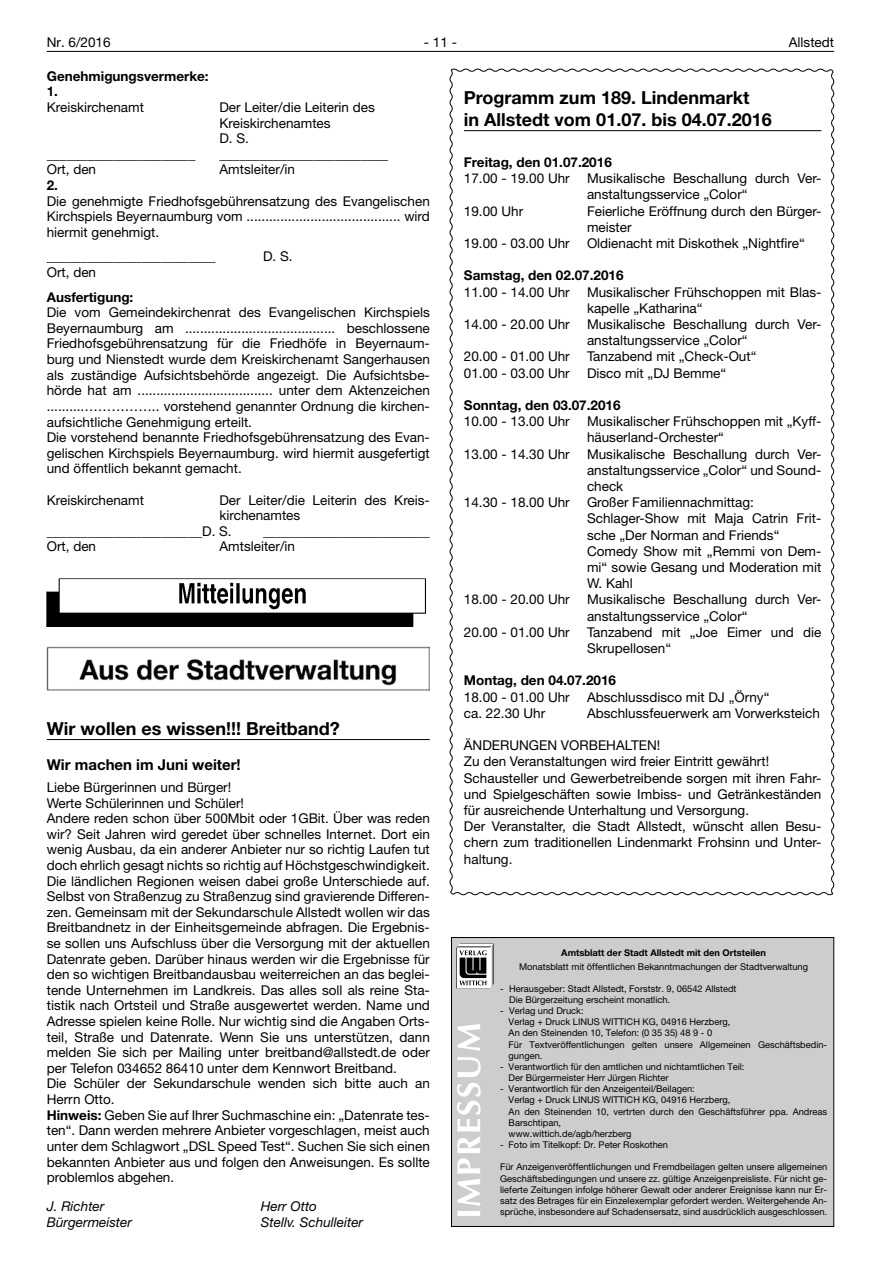
<style>
.page{position:relative;width:881px;height:1263px;background:#fff}
.page>*{position:absolute;margin:0;border:0;box-sizing:border-box;transform-origin:0 0}
.t1{font:700 33px "Optima LT";letter-spacing:.05em;color:#fff}
.t2{font:700 18px/21.6px "Helvetica Neue LT";color:#000}
.t3{font:700 15px "Helvetica Neue LT";color:#000}
.t4{font:13.5px/15.6px "Helvetica Neue LT";color:#000}
.t5{font:700 13.5px/15.6px "Helvetica Neue LT";color:#000}
.t6{font:italic 13.5px "Helvetica Neue LT";color:#000}
.t7{font:9.3px/11.1px "Helvetica Neue LT";color:#000}
.t8{font:700 9.3px "Helvetica Neue LT";color:#000}
.s1{font-weight:700}
</style>
<div class="page">
<hr style="left:47px;top:51px;width:786px;height:1px;background:#000">
<svg style="left:449px;top:68px;width:385px;height:828px"></svg>
<hr style="left:47px;top:739px;width:382px;height:1px;background:#000">
<img style="left:47px;top:578px;width:378px;height:48px">
<img style="left:47px;top:647px;width:382px;height:44px">
<hr style="left:463px;top:130px;width:358px;height:1px;background:#000">
<div style="left:451px;top:937px;width:382px;height:290px;background:#cecdcd;border:1px solid #000"></div>
<svg style="left:456px;top:944px;width:37px;height:44px;background:#989898"></svg>
<p class="t4" style="left:47px;top:34px;width:65px">Nr. 6/2016</p>
<p class="t4" style="left:424px;top:34px;width:35px">- 11 -</p>
<p class="t4" style="left:788px;top:34px;width:47px">Allstedt</p>
<p class="t5" style="left:47px;top:68px;width:163px">Genehmigungsvermerke:<br>1.</p>
<p class="t4" style="left:47px;top:99px;width:99px">Kreiskirchenamt</p>
<p class="t4" style="left:219px;top:99px;width:157px">Der Leiter/die Leiterin des<br>Kreiskirchenamtes<br>D. S.</p>
<p class="t4" style="left:47px;top:146px;width:150px">______________________</p>
<p class="t4" style="left:219px;top:146px;width:170px">_________________________</p>
<p class="t4" style="left:47px;top:162px;width:51px">Ort, den</p>
<p class="t4" style="left:219px;top:162px;width:77px">Amtsleiter/in</p>
<p class="t5" style="left:47px;top:177px;width:13px">2.</p>
<p class="t4" style="left:47px;top:193px;width:384px;text-align:justify">Die genehmigte Friedhofsgebührensatzung des Evangelischen Kirchspiels Beyernaumburg vom ......................................... wird hiermit genehmigt.</p>
<p class="t4" style="left:47px;top:249px;width:170px">_________________________</p>
<h2 class="t2" style="left:463px;top:87px;width:309px">Programm zum 189. Lindenmarkt<br>in Allstedt vom 01.07. bis 04.07.2016</h2>
<p class="t5" style="left:463px;top:154px;width:149px">Freitag, den 01.07.2016</p>
<p class="t4" style="left:463px;top:170px;width:107px">17.00 - 19.00 Uhr</p>
<p class="t4" style="left:586px;top:170px;width:236px;line-height:16.2px">Musikalische Beschallung durch Ver&shy;anstaltungsservice „Color“</p>
<p class="t4" style="left:463px;top:203px;width:61px">19.00 Uhr</p>
<p class="t4" style="left:586px;top:202px;width:236px;line-height:16.2px">Feierliche Eröffnung durch den Bürger&shy;meister</p>
<p class="t4" style="left:463px;top:235px;width:107px">19.00 - 03.00 Uhr</p>
<p class="t4" style="left:586px;top:235px;width:219px">Oldienacht mit Diskothek „Nightfire“</p>
<p class="t5" style="left:463px;top:267px;width:161px">Samstag, den 02.07.2016</p>
<p class="t4" style="left:463px;top:284px;width:107px">11.00 - 14.00 Uhr</p>
<p class="t4" style="left:586px;top:283px;width:236px;line-height:16.2px">Musikalischer Frühschoppen mit Blas&shy;kapelle „Katharina“</p>
<p class="t4" style="left:463px;top:316px;width:107px">14.00 - 20.00 Uhr</p>
<p class="t4" style="left:586px;top:316px;width:236px;line-height:16.2px">Musikalische Beschallung durch Ver&shy;anstaltungsservice „Color“</p>
<p class="t4" style="left:463px;top:349px;width:107px">20.00 - 01.00 Uhr</p>
<p class="t4" style="left:586px;top:349px;width:171px">Tanzabend mit „Check-Out“</p>
<p class="t4" style="left:463px;top:365px;width:107px">01.00 - 03.00 Uhr</p>
<p class="t4" style="left:586px;top:365px;width:141px">Disco mit „DJ Bemme“</p>
<p class="t5" style="left:463px;top:397px;width:158px">Sonntag, den 03.07.2016</p>
<p class="t4" style="left:463px;top:413px;width:107px">10.00 - 13.00 Uhr</p>
<p class="t4" style="left:586px;top:413px;width:236px;line-height:16.2px">Musikalischer Frühschoppen mit „Kyff&shy;häuserland-Orchester“</p>
<p class="t4" style="left:463px;top:446px;width:107px">13.00 - 14.30 Uhr</p>
<p class="t4" style="left:586px;top:445px;width:236px;line-height:16.2px;text-align:justify">Musikalische Beschallung durch Ver&shy;anstaltungsservice „Color“ und Sound&shy;check</p>
<p class="t4" style="left:463px;top:494px;width:107px">14.30 - 18.00 Uhr</p>
<p class="t4" style="left:586px;top:494px;width:236px;line-height:16.2px">Großer Familiennachmittag:<br>Schlager-Show mit Maja Catrin Frit&shy;sche „Der Norman and Friends“<br>Comedy Show mit „Remmi von Dem&shy;mi“ sowie Gesang und Moderation mit<br>W. Kahl</p>
<p class="t4" style="left:463px;top:592px;width:107px">18.00 - 20.00 Uhr</p>
<p class="t4" style="left:586px;top:591px;width:236px;line-height:16.2px">Musikalische Beschallung durch Ver&shy;anstaltungsservice „Color“</p>
<p class="t4" style="left:463px;top:624px;width:107px">20.00 - 01.00 Uhr</p>
<p class="t4" style="left:586px;top:624px;width:236px;line-height:16.2px">Tanzabend mit „Joe Eimer und die<br>Skrupellosen“</p>
<p class="t5" style="left:463px;top:672px;width:154px">Montag, den 04.07.2016</p>
<p class="t4" style="left:463px;top:689px;width:107px">18.00 - 01.00 Uhr</p>
<p class="t4" style="left:586px;top:689px;width:184px">Abschlussdisco mit DJ „Örny“</p>
<p class="t4" style="left:463px;top:705px;width:83px">ca. 22.30 Uhr</p>
<p class="t4" style="left:586px;top:705px;width:234px">Abschlussfeuerwerk am Vorwerksteich</p>
<p class="t4" style="left:463px;top:737px;width:359px;line-height:16.2px">ÄNDERUNGEN VORBEHALTEN!<br>Zu den Veranstaltungen wird freier Eintritt gewährt!<br>Schausteller und Gewerbetreibende sorgen mit ihren Fahr&shy;und Spielgeschäften sowie Imbiss- und Getränkeständen für ausreichende Unterhaltung und Versorgung.<br>Der Veranstalter, die Stadt Allstedt, wünscht allen Besu&shy;chern zum traditionellen Lindenmarkt Frohsinn und Unter&shy;haltung.</p>
<p class="t4" style="left:263px;top:249px;width:31px">D. S.</p>
<p class="t4" style="left:47px;top:264px;width:51px">Ort, den</p>
<p class="t5" style="left:47px;top:289px;width:88px">Ausfertigung:</p>
<p class="t4" style="left:47px;top:304px;width:384px">Die vom Gemeindekirchenrat des Evangelischen Kirchspiels Beyernaumburg am ........................................ beschlossene Friedhofsgebührensatzung für die Friedhöfe in Beyernaum&shy;burg und Nienstedt wurde dem Kreiskirchenamt Sangerhausen als zuständige Aufsichtsbehörde angezeigt. Die Aufsichtsbe&shy;hörde hat am .................................... unter dem Aktenzeichen ..........…………….. vorstehend genannter Ordnung die kirchen&shy;aufsichtliche Genehmigung erteilt.<br>Die vorstehend benannte Friedhofsgebührensatzung des Evan&shy;gelischen Kirchspiels Beyernaumburg. wird hiermit ausgefertigt und öffentlich bekannt gemacht.</p>
<p class="t4" style="left:47px;top:492px;width:99px">Kreiskirchenamt</p>
<p class="t4" style="left:219px;top:492px;width:212px">Der Leiter/die Leiterin des Kreis-</p>
<p class="t4" style="left:219px;top:507px;width:82px">kirchenamtes</p>
<p class="t4" style="left:47px;top:523px;width:186px">_______________________D. S.</p>
<p class="t4" style="left:263px;top:523px;width:168px">_________________________</p>
<p class="t4" style="left:47px;top:539px;width:51px">Ort, den</p>
<p class="t4" style="left:219px;top:539px;width:77px">Amtsleiter/in</p>
<h2 class="t2" style="left:47px;top:717px;width:294px">Wir wollen es wissen!!! Breitband?</h2>
<p class="t3" style="left:47px;top:755px;width:195px">Wir machen im Juni weiter!</p>
<p class="t4" style="left:47px;top:779px;width:384px">Liebe Bürgerinnen und Bürger!<br>Werte Schülerinnen und Schüler!<br>Andere reden schon über 500Mbit oder 1GBit. Über was reden wir? Seit Jahren wird geredet über schnelles Internet. Dort ein wenig Ausbau, da ein anderer Anbieter nur so richtig Laufen tut doch ehrlich gesagt nichts so richtig auf Höchstgeschwindigkeit.<br>Die ländlichen Regionen weisen dabei große Unterschiede auf.<br>Selbst von Straßenzug zu Straßenzug sind gravierende Differen&shy;zen. Gemeinsam mit der Sekundarschule Allstedt wollen wir das Breitbandnetz in der Einheitsgemeinde abfragen. Die Ergebnis&shy;se sollen uns Aufschluss über die Versorgung mit der aktuellen Datenrate geben. Darüber hinaus werden wir die Ergebnisse für den so wichtigen Breitbandausbau weiterreichen an das beglei&shy;tende Unternehmen im Landkreis. Das alles soll als reine Sta&shy;tistik nach Ortsteil und Straße ausgewertet werden. Name und Adresse spielen keine Rolle. Nur wichtig sind die Angaben Orts&shy;teil, Straße und Datenrate. Wenn Sie uns unterstützen, dann melden Sie sich per Mailing unter breitband@allstedt.de oder per Telefon 034652 86410 unter dem Kennwort Breitband.<br>Die Schüler der Sekundarschule wenden sich bitte auch an Herrn Otto.<br><span class="s1">Hinweis:</span> Geben Sie auf Ihrer Suchmaschine ein: „Datenrate tes&shy;ten“. Dann werden mehrere Anbieter vorgeschlagen, meist auch unter dem Schlagwort „DSL Speed Test“. Suchen Sie sich einen bekannten Anbieter aus und folgen den Anweisungen. Es sollte problemlos abgehen.</p>
<p class="t6" style="left:47px;top:1198px;width:59px">J. Richter</p>
<p class="t6" style="left:261px;top:1198px;width:58px">Herr Otto</p>
<p class="t6" style="left:47px;top:1214px;width:87px">Bürgermeister</p>
<p class="t6" style="left:261px;top:1214px;width:104px">Stellv. Schulleiter</p>
<p class="t8" style="left:561px;top:947px;width:206px">Amtsblatt der Stadt Allstedt mit den Ortsteilen</p>
<p class="t7" style="left:519px;top:960px;width:290px">Monatsblatt mit öffentlichen Bekanntmachungen der Stadtverwaltung</p>
<p class="t7" style="left:509px;top:983px;width:229px;text-indent:-9px">- Herausgeber: Stadt Allstedt, Forststr. 9, 06542 Allstedt<br>Die Bürgerzeitung erscheint monatlich.</p>
<p class="t7" style="left:508px;top:1005px;width:320px;text-indent:-9px">- Verlag und Druck:<br>Verlag + Druck LINUS WITTICH KG, 04916 Herzberg,<br>An den Steinenden 10, Telefon: (0 35 35) 48 9 - 0<br>Für Textveröffentlichungen gelten unsere Allgemeinen Geschäftsbedin&shy;gungen.</p>
<p class="t7" style="left:508px;top:1061px;width:237px;text-indent:-9px">- Verantwortlich für den amtlichen und nichtamtlichen Teil:<br>Der Bürgermeister Herr Jürgen Richter</p>
<p class="t7" style="left:508px;top:1083px;width:320px;text-indent:-9px">- Verantwortlich für den Anzeigenteil/Beilagen:<br>Verlag + Druck LINUS WITTICH KG, 04916 Herzberg,<br>An den Steinenden 10, vertrten durch den Geschäftsführer ppa. Andreas Barschtipan,<br>www.wittich.de/agb/herzberg</p>
<p class="t7" style="left:500px;top:1139px;width:169px">- Foto im Titelkopf: Dr. Peter Roskothen</p>
<p class="t7" style="left:500px;top:1161px;width:328px;text-align:justify">Für Anzeigenveröffentlichungen und Fremdbeilagen gelten unsere allgemeinen Geschäftsbedingungen und unsere zz. gültige Anzeigenpreisliste. Für nicht ge&shy;lieferte Zeitungen infolge höherer Gewalt oder anderer Ereignisse kann nur Er&shy;satz des Betrages für ein Einzelexemplar gefordert werden. Weitergehende An&shy;sprüche, insbesondere auf Schadensersatz, sind ausdrücklich ausgeschlossen.</p>
<h1 class="t1" style="left:449px;top:1219px;width:198px;rotate:-90deg">IMPRESSUM</h1>
</div>
